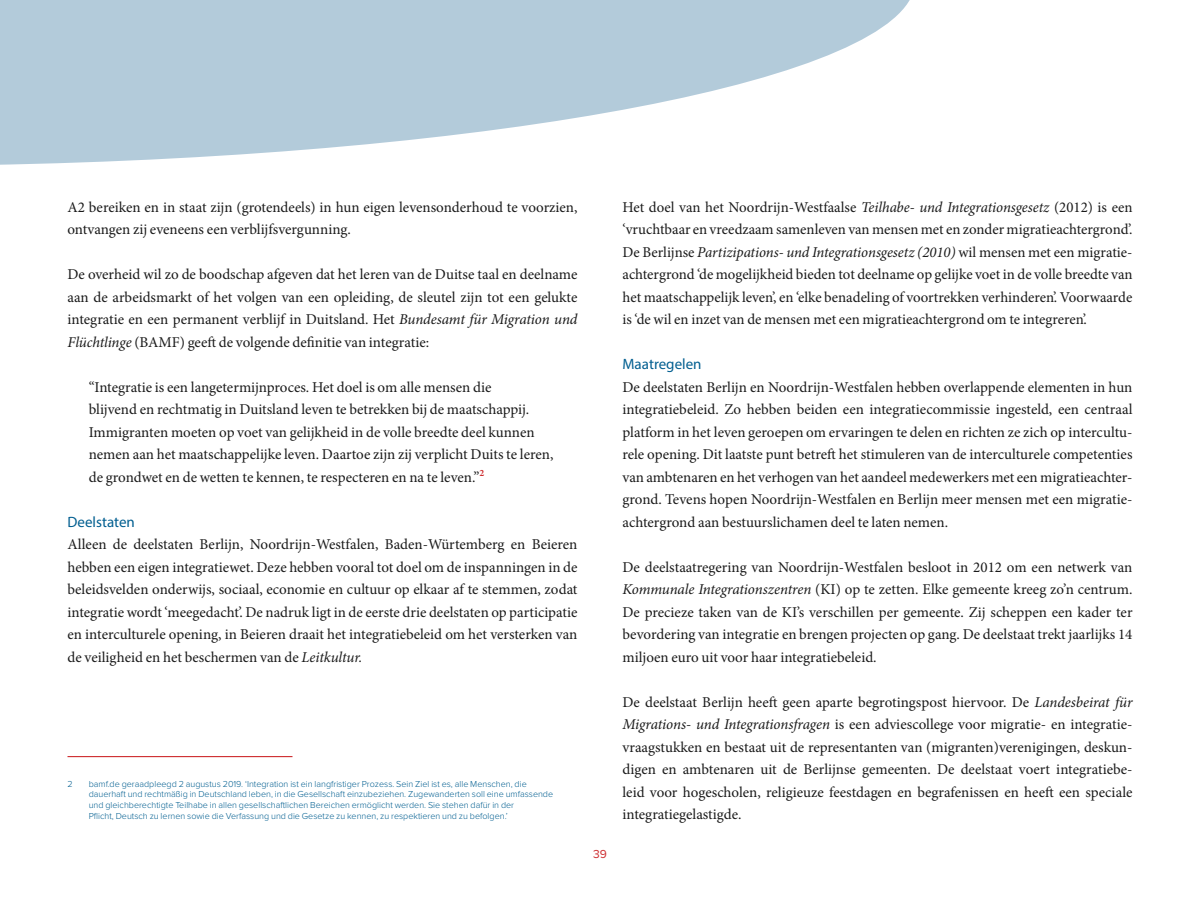
<style>
.page{position:relative;width:1200px;height:900px;background:#fff}
.page>*{position:absolute;margin:0;border:0;box-sizing:border-box;transform-origin:0 0}
.t1{font:15px/22.5px "Minion Pro";color:#1a1a1a;text-align:justify}
.t2{font:15px "Myriad Pro";color:#005e90}
.t3{font:12px "Proxima Nova";color:#ce2d30}
.t4{font:300 9px/10.8px "Proxima Nova";color:#005e90}
.s1{font-style:italic}
</style>
<div class="page">
<svg style="left:0;top:0;width:910px;height:165px;fill:#b3cbda"></svg>
<hr style="left:68px;top:756px;width:224px;height:1px;background:#ce2d30">
<p class="t1" style="left:68px;top:196px;width:512px">A2 bereiken en in staat zijn (grotendeels) in hun eigen levensonderhoud te voorzien, ontvangen zij eveneens een verblijfsvergunning.</p>
<p class="t1" style="left:68px;top:263px;width:512px">De overheid wil zo de boodschap afgeven dat het leren van de Duitse taal en deelname aan de arbeidsmarkt of het volgen van een opleiding, de sleutel zijn tot een gelukte integratie en een permanent verblijf in Duitsland. Het <span class="s1">Bundesamt für Migration und Flüchtlinge</span> (BAMF) geeft de volgende definitie van integratie:</p>
<p class="t1" style="left:89px;top:376px;width:466px;text-align:left">“Integratie is een langetermijnproces. Het doel is om alle mensen die<br>blijvend en rechtmatig in Duitsland leven te betrekken bij de maatschappij.<br>Immigranten moeten op voet van gelijkheid in de volle breedte deel kunnen nemen aan het maatschappelijke leven. Daartoe zijn zij verplicht Duits te leren, de grondwet en de wetten te kennen, te respecteren en na te leven.”<sup>2</sup></p>
<p class="t2" style="left:68px;top:512px;width:69px">Deelstaten</p>
<p class="t1" style="left:68px;top:533px;width:512px">Alleen de deelstaten Berlijn, Noordrijn-Westfalen, Baden-Würtemberg en Beieren hebben een eigen integratiewet. Deze hebben vooral tot doel om de inspanningen in de beleidsvelden onderwijs, sociaal, economie en cultuur op elkaar af te stemmen, zodat integratie wordt ‘meegedacht’. De nadruk ligt in de eerste drie deelstaten op participatie en interculturele opening, in Beieren draait het integratiebeleid om het versterken van de veiligheid en het beschermen van de <span class="s1">Leitkultur.</span></p>
<p class="t4" style="left:68px;top:778px;width:7px">2</p>
<p class="t4" style="left:89px;top:778px;width:466px">bamf.de geraadpleegd 2 augustus 2019. ‘Integration ist ein langfristiger Prozess. Sein Ziel ist es, alle Menschen, die dauerhaft und rechtmäßig in Deutschland leben, in die Gesellschaft einzubeziehen. Zugewanderten soll eine umfassende und gleichberechtigte Teilhabe in allen gesellschaftlichen Bereichen ermöglicht werden. Sie stehen dafür in der<br>Pflicht, Deutsch zu lernen sowie die Verfassung und die Gesetze zu kennen, zu respektieren und zu befolgen.’</p>
<p class="t3" style="left:593px;top:846px;width:15px">39</p>
<p class="t1" style="left:622px;top:196px;width:512px">Het doel van het Noordrijn-Westfaalse <span class="s1">Teilhabe- und Integrationsgesetz</span> (2012) is een ‘vruchtbaar en vreedzaam samenleven van mensen met en zonder migratieachtergrond’.<br>De Berlijnse <span class="s1">Partizipations- und Integrationsgesetz (2010)</span> wil mensen met een migratie&shy;achtergrond ‘de mogelijkheid bieden tot deelname op gelijke voet in de volle breedte van het maatschappelijk leven’, en ‘elke benadeling of voortrekken verhinderen’. Voorwaarde is ‘de wil en inzet van de mensen met een migratieachtergrond om te integreren’.</p>
<p class="t2" style="left:623px;top:355px;width:81px">Maatregelen</p>
<p class="t1" style="left:623px;top:376px;width:512px">De deelstaten Berlijn en Noordrijn-Westfalen hebben overlappende elementen in hun integratiebeleid. Zo hebben beiden een integratiecommissie ingesteld, een centraal platform in het leven geroepen om ervaringen te delen en richten ze zich op intercultu&shy;rele opening. Dit laatste punt betreft het stimuleren van de interculturele competenties van ambtenaren en het verhogen van het aandeel medewerkers met een migratieachter&shy;grond. Tevens hopen Noordrijn-Westfalen en Berlijn meer mensen met een migratie&shy;achtergrond aan bestuurslichamen deel te laten nemen.</p>
<p class="t1" style="left:623px;top:556px;width:512px">De deelstaatregering van Noordrijn-Westfalen besloot in 2012 om een netwerk van <span class="s1">Kommunale Integrationszentren</span> (KI) op te zetten. Elke gemeente kreeg zo’n centrum.<br>De precieze taken van de KI’s verschillen per gemeente. Zij scheppen een kader ter bevordering van integratie en brengen projecten op gang. De deelstaat trekt jaarlijks 14 miljoen euro uit voor haar integratiebeleid.</p>
<p class="t1" style="left:623px;top:691px;width:512px">De deelstaat Berlijn heeft geen aparte begrotingspost hiervoor. De <span class="s1">Landesbeirat für Migrations- und Integrationsfragen</span> is een adviescollege voor migratie- en integratie&shy;vraagstukken en bestaat uit de representanten van (migranten)verenigingen, deskun&shy;digen en ambtenaren uit de Berlijnse gemeenten. De deelstaat voert integratiebe&shy;leid voor hogescholen, religieuze feestdagen en begrafenissen en heeft een speciale integratiegelastigde.</p>
</div>
